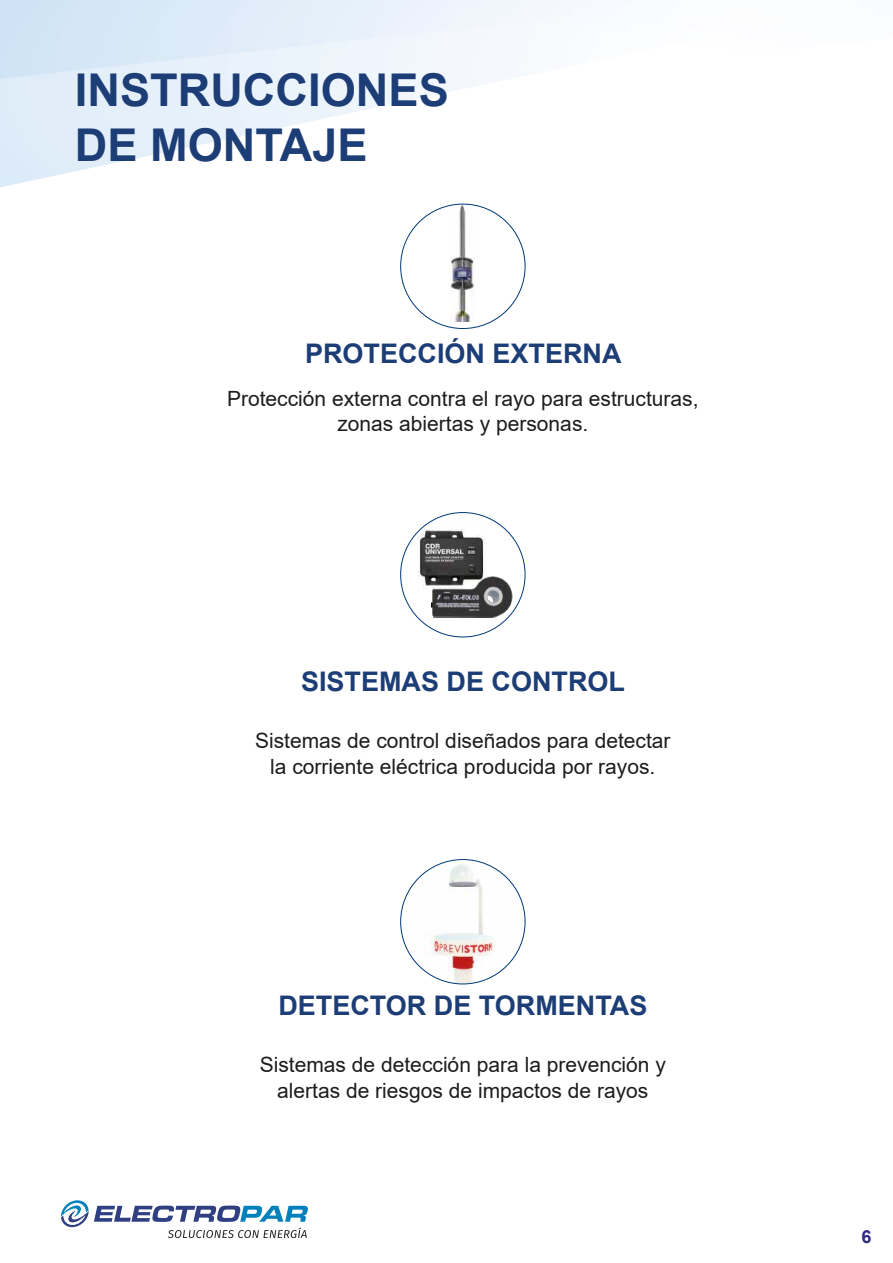
<style>
.page{position:relative;width:893px;height:1263px;background:#fff}
.page>*{position:absolute;margin:0;border:0;box-sizing:border-box;transform-origin:0 0}
.t1{font:700 45.15px/54.2px "Arial";color:#1c3d75}
.t2{font:700 27px "Arial";color:#1c3d75}
.t3{font:21px/25.2px "Arial";color:#1d1d1b;text-align:center}
.t4{font:700 18px "Arial";color:#312a81}
</style>
<div class="page">
<svg style="left:0;top:0;width:566px;height:187px"></svg>
<svg style="left:61px;top:1200px;width:247px;height:38px"></svg>
<img style="left:450px;top:206px;width:25px;height:116px">
<svg style="left:0;top:0;width:114px;height:136px;background:#d8e8f7"></svg>
<img style="left:417px;top:524px;width:67px;height:65px">
<img style="left:432px;top:572px;width:82px;height:45px">
<img style="left:401px;top:861px;width:123px;height:123px">
<h1 class="t1" style="left:75px;top:64px;width:375px">INSTRUCCIONES<br>DE MONTAJE</h1>
<p class="t2" style="left:305px;top:334px;width:318px">PROTECCIÓN EXTERNA</p>
<p class="t3" style="left:227px;top:386px;width:473px">Protección externa contra el rayo para estructuras, zonas abiertas y personas.</p>
<p class="t2" style="left:301px;top:662px;width:326px">SISTEMAS DE CONTROL</p>
<p class="t3" style="left:255px;top:728px;width:417px">Sistemas de control diseñados para detectar la corriente eléctrica producida por rayos.</p>
<p class="t2" style="left:278px;top:986px;width:371px">DETECTOR DE TORMENTAS</p>
<p class="t3" style="left:260px;top:1052px;width:408px">Sistemas de detección para la prevención y alertas de riesgos de impactos de rayos</p>
<p class="t4" style="left:861px;top:1224px;width:12px">6</p>
</div>
